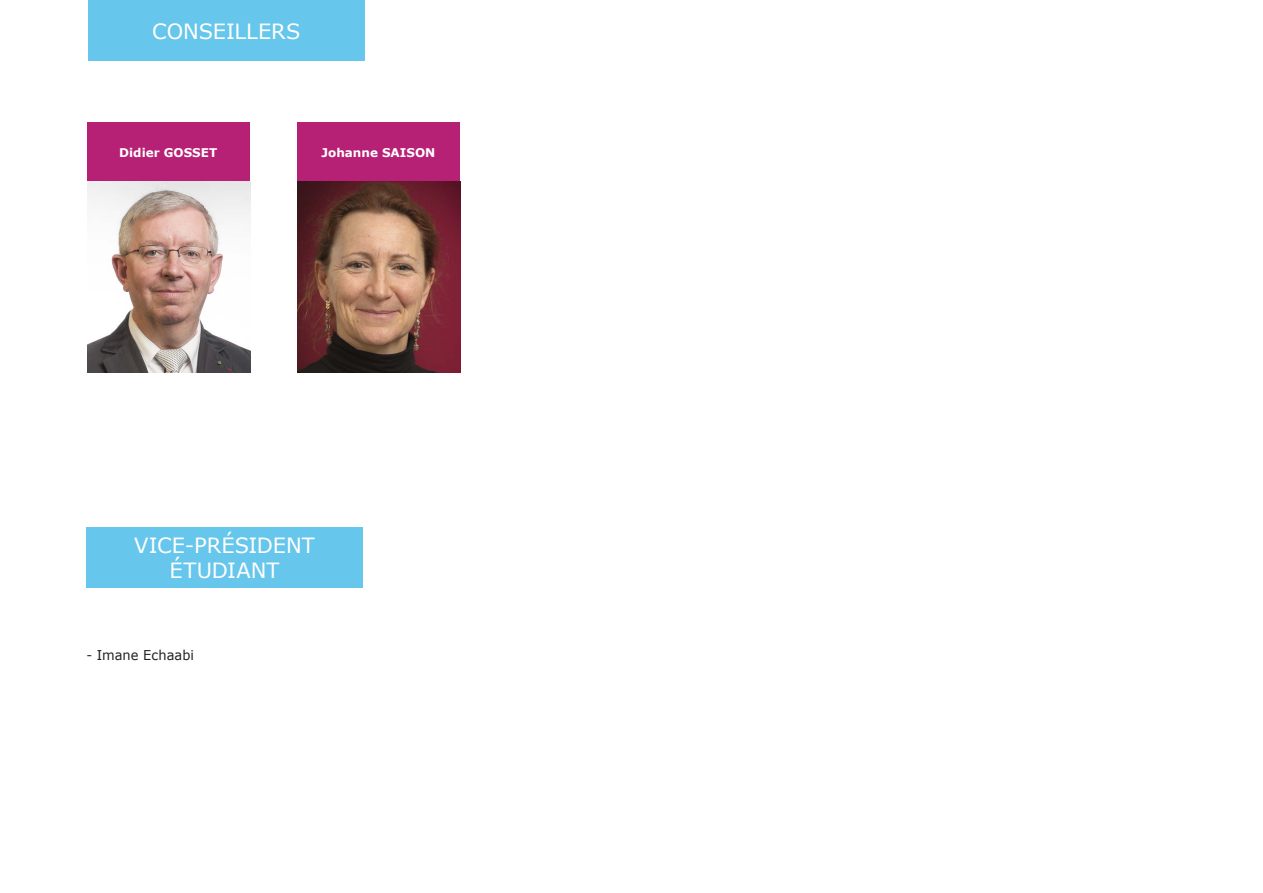
<style>
.page{position:relative;width:1263px;height:893px;background:#fff}
.page>*{position:absolute;margin:0;border:0;box-sizing:border-box;transform-origin:0 0}
.t1{font:21px/25.2px "Verdana";letter-spacing:-.005em;color:#fff;text-align:center}
.t2{font:13.5px "Verdana";color:#231f20;scale:.96 1}
.t3{font:700 12px "Verdana";color:#fff}
</style>
<div class="page">
<div style="left:87px;top:122px;width:163px;height:60px;background:#b62175"></div>
<img style="left:87px;top:181px;width:163px;height:192px">
<div style="left:297px;top:122px;width:163px;height:60px;background:#b62175"></div>
<img style="left:297px;top:181px;width:163px;height:192px">
<div style="left:88px;top:0;width:277px;height:61px;background:#66c6eb"></div>
<div style="left:86px;top:527px;width:277px;height:61px;background:#66c6eb"></div>
<p class="t1" style="left:152px;top:18px;width:150px">CONSEILLERS</p>
<p class="t3" style="left:119px;top:144px;width:99px">Didier GOSSET</p>
<p class="t3" style="left:321px;top:144px;width:115px">Johanne SAISON</p>
<p class="t1" style="left:134px;top:533px;width:182px">VICE-PRÉSIDENT<br>ÉTUDIANT</p>
<p class="t2" style="left:86px;top:645px;width:114px">- Imane Echaabi</p>
</div>
